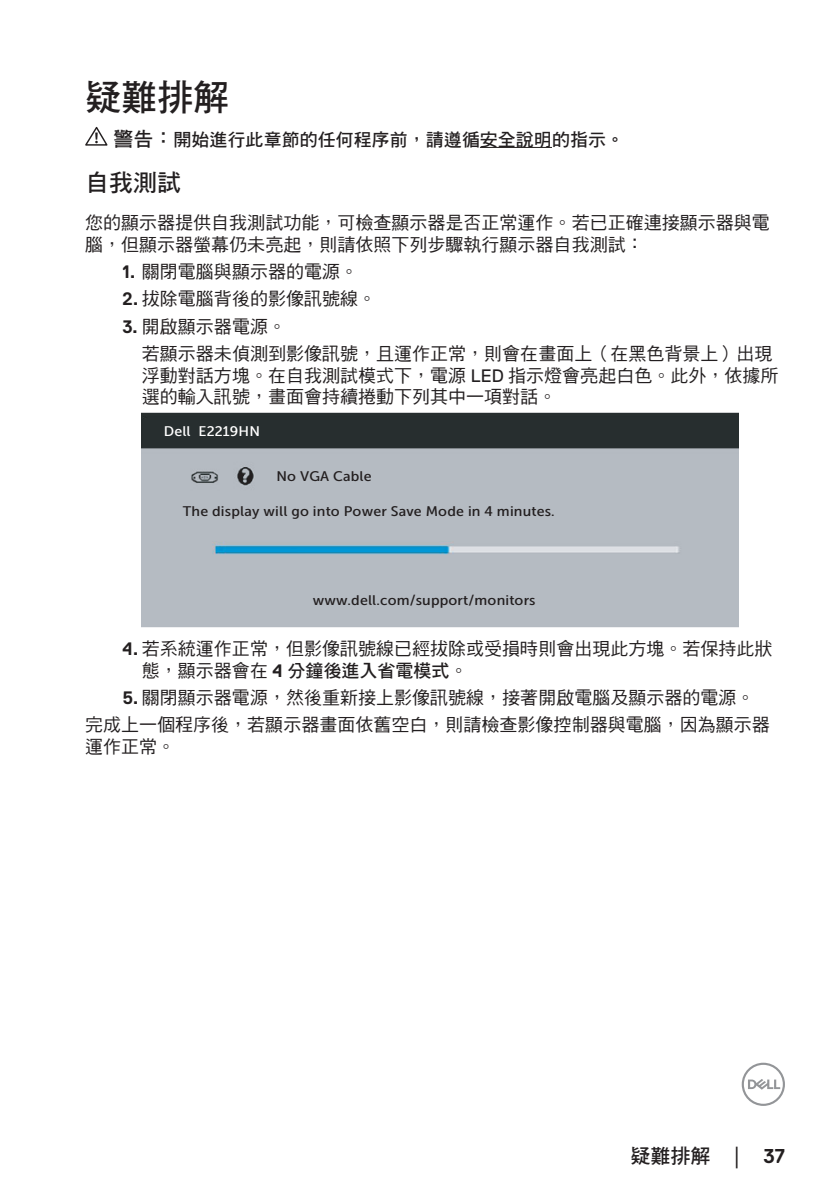
<style>
.page{position:relative;width:840px;height:1191px;background:#fff}
.page>*{position:absolute;margin:0;border:0;box-sizing:border-box;transform-origin:0 0}
.t1{font:36px "DF Hei Std W7";color:#231f20}
.t2{font:24px "DF Hei Std W7";color:#231f20}
.t3{font:20px "DF Hei Std W7";color:#231f20}
.t4{font:18px/21.6px "DF Hei Std W5";color:#231f20}
.t5{font:18px "DF Hei Std W7";color:#231f20}
.t6{font:13.8px "Museo Sans For Dell Cn 500";letter-spacing:.01em;color:#231f20;scale:1.25 1}
.t7{font:13.8px "Museo Sans For Dell Cn 500";letter-spacing:.01em;color:#fff;scale:1.25 1}
.s1{font-size:20px}
.s2{font-family:"Dell Replica";font-weight:700}
.s3{font-family:"Dell Replica"}
.s4{font-family:"DF Hei Std W5"}
.s5{font-family:"Times New Roman";font-size:18px}
</style>
<div class="page">
<svg style="left:741px;top:1062px;width:43px;height:44px"></svg>
<hr style="left:479px;top:147px;width:72px;height:1px;background:#231f20">
<svg style="left:85px;top:127px;width:22px;height:19px"></svg>
<img style="left:142px;top:412px;width:596px;height:216px">
<div style="left:270px;top:461px;width:179px;height:28px;background:#b5bbc2"></div>
<div style="left:175px;top:497px;width:531px;height:43px;background:#b5bbc2"></div>
<div style="left:293px;top:580px;width:266px;height:44px;background:#b5bbc2"></div>
<div style="left:161px;top:422px;width:106px;height:18px;background:#272e2f"></div>
<h1 class="t1" style="left:85px;top:78px;width:145px">疑難排解</h1>
<p class="t5" style="left:113px;top:129px;width:512px"><span class="s1">警告：</span>開始進行此章節的任何程序前，請遵循安全說明的指示。</p>
<h2 class="t2" style="left:85px;top:169px;width:97px">自我測試</h2>
<p class="t4" style="left:85px;top:212px;width:686px">您的顯示器提供自我測試功能，可檢查顯示器是否正常運作。若已正確連接顯示器與電腦，但顯示器螢幕仍未亮起，則請依照下列步驟執行顯示器自我測試：</p>
<p class="t4" style="left:122px;top:258px;width:255px;line-height:27.2px"><span class="s2">1</span> 關閉電腦與顯示器的電源。<br><span class="s2">2</span> 拔除電腦背後的影像訊號線。<br><span class="s2">3</span> 開啟顯示器電源。</p>
<p class="t4" style="left:142px;top:342px;width:637px">若顯示器未偵測到影像訊號，且運作正常，則會在畫面上（在黑色背景上）出現浮動對話方塊。在自我測試模式下，電源 <span class="s3">LED</span> 指示燈會亮起白色。此外，依據所選的輸入訊號，畫面會持續捲動下列其中一項對話。</p>
<p class="t7" style="left:164px;top:423px;width:78px">Dell E2219HN</p>
<p class="t6" style="left:276px;top:468px;width:78px">No VGA Cable</p>
<p class="t6" style="left:183px;top:504px;width:299px">The display will go into Power Save Mode in 4 minutes.</p>
<p class="t6" style="left:312px;top:592px;width:180px">www.dell.com/support/monitors</p>
<p class="t4" style="left:122px;top:637px;width:651px"><span class="s2">4</span> 若系統運作正常，但影像訊號線已經拔除或受損時則會出現此方塊。若保持此狀</p>
<p class="t5" style="left:142px;top:660px;width:327px"><span class="s4">態，顯示器會在</span> <span class="s2">4</span> 分鐘後進入省電模式<span class="s4">。</span></p>
<p class="t4" style="left:85px;top:683px;width:686px;line-height:27.2px;text-indent:37px"><span class="s2">5</span> 關閉顯示器電源，然後重新接上影像訊號線，接著開啟電腦及顯示器的電源。完成上一個程序後，若顯示器畫面依舊空白，則請檢查影像控制器與電腦，因為顯示器</p>
<p class="t4" style="left:85px;top:735px;width:91px">運作正常。</p>
<p class="t3" style="left:630px;top:1144px;width:156px">疑難排解 <span class="s5">│</span> <span class="s2">37</span></p>
</div>
